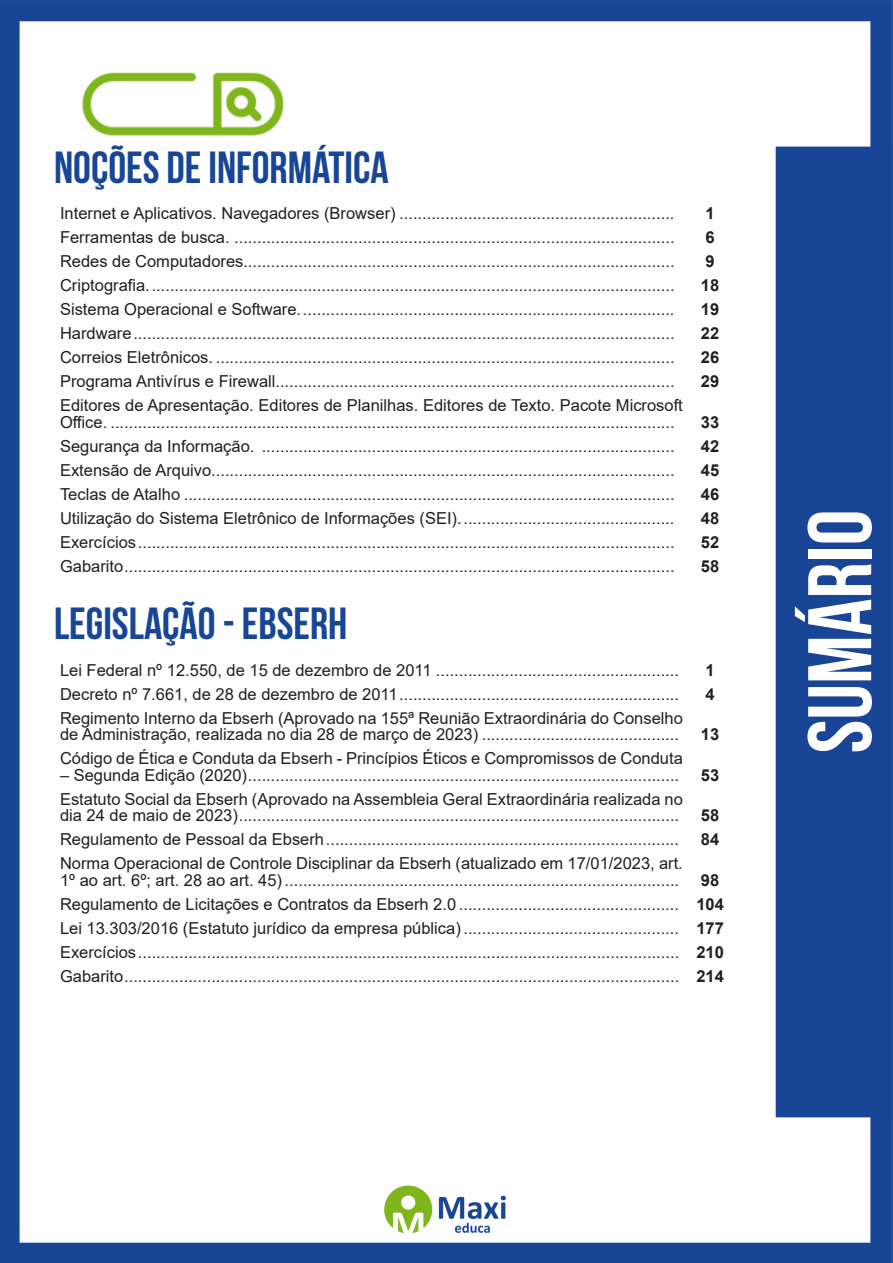
<style>
.page{position:relative;width:893px;height:1263px;background:#fff}
.page>*{position:absolute;margin:0;border:0;box-sizing:border-box;transform-origin:0 0}
.t1{font:700 90px "Bebas Neue";color:#fff}
.t2{font:700 45px "Bebas Neue";color:#184696}
.ALTERNATIVAS{font:16.5px/16.5px "Arial";color:#231f20}
.INDICE{font:700 16.5px "Arial";color:#231f20}
</style>
<div class="page">
<img style="left:0;top:0;width:893px;height:1263px">
<div style="left:53px;top:55px;width:317px;height:121px;background:#fff"></div>
<img style="left:82px;top:72px;width:201px;height:64px">
<p class="t2" style="left:54px;top:142px;width:336px">NOÇÕES DE INFORMÁTICA</p>
<p class="ALTERNATIVAS" style="left:60px;top:205px;width:616px">Internet e Aplicativos. Navegadores (Browser) ............................................................</p>
<p class="INDICE" style="left:705px;top:202px;width:11px">1</p>
<p class="ALTERNATIVAS" style="left:60px;top:229px;width:616px">Ferramentas de busca. ................................................................................................</p>
<p class="INDICE" style="left:705px;top:226px;width:11px">6</p>
<p class="ALTERNATIVAS" style="left:60px;top:253px;width:616px">Redes de Computadores..............................................................................................</p>
<p class="INDICE" style="left:705px;top:250px;width:11px">9</p>
<p class="ALTERNATIVAS" style="left:60px;top:277px;width:616px">Criptografia...................................................................................................................</p>
<p class="INDICE" style="left:701px;top:274px;width:20px">18</p>
<p class="ALTERNATIVAS" style="left:60px;top:301px;width:616px">Sistema Operacional e Software..................................................................................</p>
<p class="INDICE" style="left:701px;top:298px;width:20px">19</p>
<p class="ALTERNATIVAS" style="left:60px;top:325px;width:616px">Hardware......................................................................................................................</p>
<p class="INDICE" style="left:701px;top:322px;width:20px">22</p>
<p class="ALTERNATIVAS" style="left:60px;top:349px;width:616px">Correios Eletrônicos. ....................................................................................................</p>
<p class="INDICE" style="left:701px;top:346px;width:20px">26</p>
<p class="ALTERNATIVAS" style="left:60px;top:373px;width:616px">Programa Antivírus e Firewall.......................................................................................</p>
<p class="INDICE" style="left:701px;top:370px;width:20px">29</p>
<p class="ALTERNATIVAS" style="left:60px;top:397px;width:624px">Editores de Apresentação. Editores de Planilhas. Editores de Texto. Pacote Microsoft<br>Office. ...........................................................................................................................</p>
<p class="INDICE" style="left:701px;top:411px;width:20px">33</p>
<p class="ALTERNATIVAS" style="left:60px;top:438px;width:616px">Segurança da Informação. ..........................................................................................</p>
<p class="INDICE" style="left:701px;top:435px;width:20px">42</p>
<p class="ALTERNATIVAS" style="left:60px;top:462px;width:616px">Extensão de Arquivo.....................................................................................................</p>
<p class="INDICE" style="left:701px;top:459px;width:20px">45</p>
<p class="ALTERNATIVAS" style="left:60px;top:486px;width:616px">Teclas de Atalho ...........................................................................................................</p>
<p class="INDICE" style="left:701px;top:483px;width:20px">46</p>
<p class="ALTERNATIVAS" style="left:60px;top:510px;width:616px">Utilização do Sistema Eletrônico de Informações (SEI)...............................................</p>
<p class="INDICE" style="left:701px;top:507px;width:20px">48</p>
<p class="ALTERNATIVAS" style="left:60px;top:534px;width:616px">Exercícios.....................................................................................................................</p>
<p class="INDICE" style="left:701px;top:531px;width:20px">52</p>
<p class="ALTERNATIVAS" style="left:60px;top:558px;width:616px">Gabarito........................................................................................................................</p>
<p class="INDICE" style="left:701px;top:555px;width:20px">58</p>
<p class="t2" style="left:54px;top:599px;width:295px">LEGISLAÇÃO - EBSERH</p>
<p class="ALTERNATIVAS" style="left:60px;top:661px;width:621px">Lei Federal nº 12.550, de 15 de dezembro de 2011 .....................................................</p>
<p class="INDICE" style="left:705px;top:658px;width:11px">1</p>
<p class="ALTERNATIVAS" style="left:60px;top:685px;width:621px">Decreto nº 7.661, de 28 de dezembro de 2011.............................................................</p>
<p class="INDICE" style="left:705px;top:682px;width:11px">4</p>
<p class="ALTERNATIVAS" style="left:60px;top:709px;width:624px">Regimento Interno da Ebserh (Aprovado na 155ª Reunião Extraordinária do Conselho de Administração, realizada no dia 28 de março de 2023) ...........................................</p>
<p class="INDICE" style="left:701px;top:723px;width:20px">13</p>
<p class="ALTERNATIVAS" style="left:60px;top:750px;width:624px">Código de Ética e Conduta da Ebserh - Princípios Éticos e Compromissos de Conduta</p>
<p class="ALTERNATIVAS" style="left:60px;top:766px;width:621px">– Segunda Edição (2020)..............................................................................................</p>
<p class="INDICE" style="left:701px;top:763px;width:20px">53</p>
<p class="ALTERNATIVAS" style="left:60px;top:790px;width:624px">Estatuto Social da Ebserh (Aprovado na Assembleia Geral Extraordinária realizada no dia 24 de maio de 2023)................................................................................................</p>
<p class="INDICE" style="left:701px;top:804px;width:20px">58</p>
<p class="ALTERNATIVAS" style="left:60px;top:831px;width:621px">Regulamento de Pessoal da Ebserh.............................................................................</p>
<p class="INDICE" style="left:701px;top:828px;width:20px">84</p>
<p class="ALTERNATIVAS" style="left:60px;top:855px;width:624px">Norma Operacional de Controle Disciplinar da Ebserh (atualizado em 17/01/2023, art.<br>1º ao art. 6º; art. 28 ao art. 45)......................................................................................</p>
<p class="INDICE" style="left:701px;top:868px;width:20px">98</p>
<p class="ALTERNATIVAS" style="left:60px;top:895px;width:621px">Regulamento de Licitações e Contratos da Ebserh 2.0 ................................................</p>
<p class="INDICE" style="left:696px;top:892px;width:29px">104</p>
<p class="ALTERNATIVAS" style="left:60px;top:919px;width:620px">Lei 13.303/2016 (Estatuto jurídico da empresa pública) ...............................................</p>
<p class="INDICE" style="left:696px;top:916px;width:29px">177</p>
<p class="ALTERNATIVAS" style="left:60px;top:943px;width:621px">Exercícios......................................................................................................................</p>
<p class="INDICE" style="left:696px;top:940px;width:29px">210</p>
<p class="ALTERNATIVAS" style="left:60px;top:968px;width:621px">Gabarito.........................................................................................................................</p>
<p class="INDICE" style="left:696px;top:964px;width:29px">214</p>
<h1 class="t1" style="left:791px;top:753px;width:245px;rotate:-90deg">SUMÁRIO</h1>
</div>
